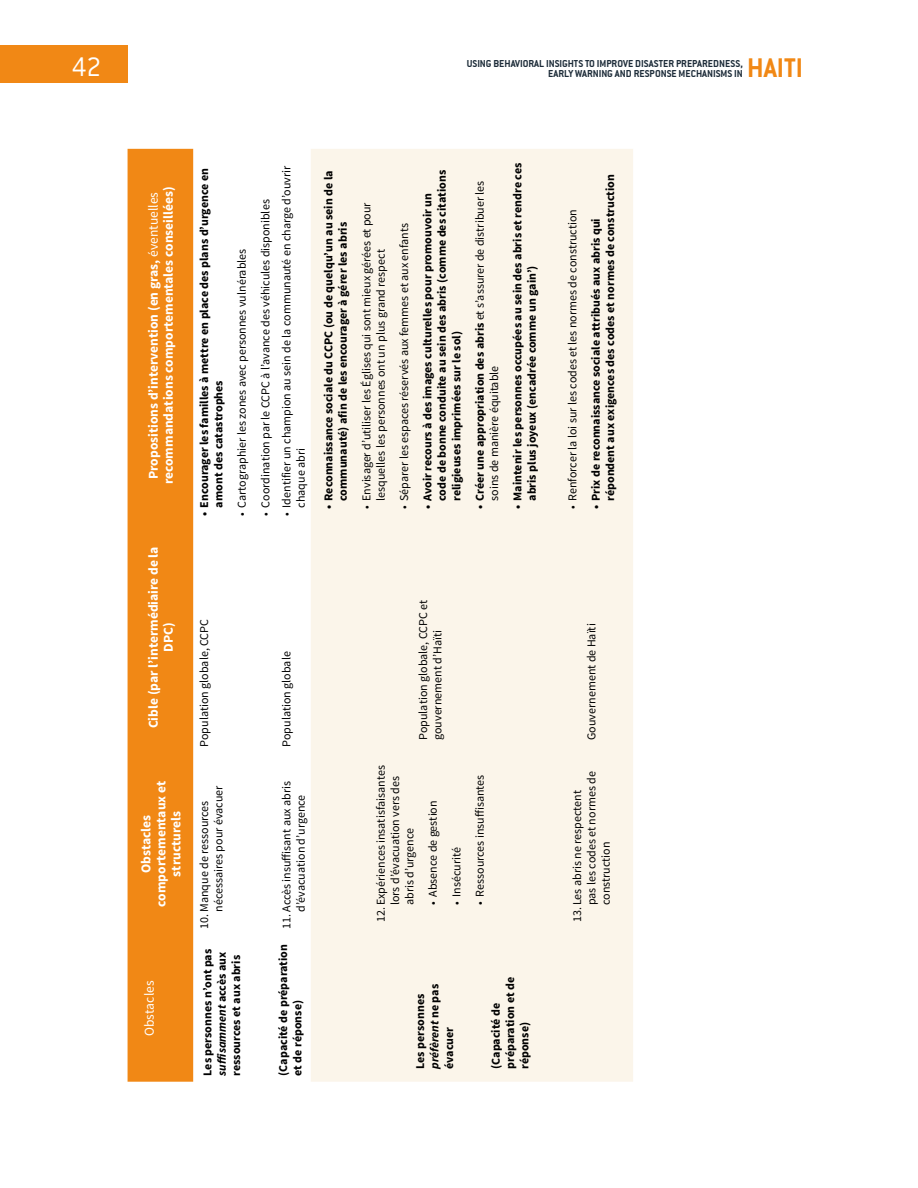
<style>
.page{position:relative;width:918px;height:1188px;background:#fff}
.page>*{position:absolute;margin:0;border:0;box-sizing:border-box;transform-origin:0 0}
.t1{font:29.1px "Conduit ITCTT Bold";color:#f18815}
.t2{font:29.1px "Conduit ITCTT Light";color:#fff}
.t3{font:700 13.5px/15px "Source Sans Pro";color:#fff;text-align:center}
.t4{font:13.5px "Source Sans Pro";color:#fff}
.t5{font:12px/14.4px "Source Sans Pro";color:#000}
.t6{font:700 12px/14.4px "Source Sans Pro";color:#000}
.t7{font:10.95px "Conduit ITCTT Bold";color:#1d2c39}
.s1{font-weight:400}
.s2{font-weight:700}
.s3{font-style:italic}
</style>
<div class="page">
<div style="left:0;top:46px;width:128px;height:37px;background:#f18815"></div>
<div style="left:128px;top:149px;width:65px;height:933px;background:#f18815"></div>
<div style="left:311px;top:149px;width:322px;height:933px;background:#fbf5ea"></div>
<h1 class="t2" style="left:72px;top:51px;width:31px">42</h1>
<p class="t7" style="left:548px;top:67px;width:196px">EARLY WARNING AND RESPONSE MECHANISMS IN</p>
<h1 class="t1" style="left:747px;top:51px;width:57px">HAITI</h1>
<p class="t7" style="left:467px;top:57px;width:278px">USING BEHAVIORAL INSIGHTS TO IMPROVE DISASTER PREPAREDNESS,</p>
<p class="t3" style="left:146px;top:484px;width:299px;rotate:-90deg">Propositions d’intervention (en gras, <span class="s1">éventuelles </span>recommandations comportementales conseillées)</p>
<p class="t3" style="left:146px;top:728px;width:183px;rotate:-90deg">Cible (par l’intermédiaire de la<br>DPC)</p>
<p class="t3" style="left:139px;top:907px;width:127px;rotate:-90deg">Obstacles comportementaux et structurels</p>
<p class="t4" style="left:141px;top:1036px;width:57px;rotate:-90deg">Obstacles</p>
<p class="t6" style="left:197px;top:508px;width:341px;text-indent:-9px;rotate:-90deg">• Encourager les familles à mettre en place des plans d’urgence en amont des catastrophes</p>
<p class="t5" style="left:235px;top:516px;width:269px;rotate:-90deg">• Cartographier les zones avec personnes vulnérables</p>
<p class="t5" style="left:258px;top:516px;width:318px;rotate:-90deg">• Coordination par le CCPC à l’avance des véhicules disponibles</p>
<p class="t5" style="left:279px;top:508px;width:343px;text-indent:-9px;rotate:-90deg">• Identifier un champion au sein de la communauté en charge d’ouvrir chaque abri</p>
<p class="t6" style="left:322px;top:501px;width:332px;text-indent:-9px;rotate:-90deg">• Reconnaissance sociale du CCPC (ou de quelqu’un au sein de la communauté) afin de les encourager à gérer les abris</p>
<p class="t5" style="left:359px;top:501px;width:300px;text-indent:-9px;rotate:-90deg">• Envisager d’utiliser les Églises qui sont mieux gérées et pour lesquelles les personnes ont un plus grand respect</p>
<p class="t5" style="left:397px;top:509px;width:288px;rotate:-90deg">• Séparer les espaces réservés aux femmes et aux enfants</p>
<p class="t6" style="left:421px;top:501px;width:332px;text-indent:-9px;rotate:-90deg">• Avoir recours à des images culturelles pour promouvoir un code de bonne conduite au sein des abris (comme des citations religieuses imprimées sur le sol)</p>
<p class="t5" style="left:473px;top:501px;width:322px;text-indent:-9px;rotate:-90deg"><span class="s2">• Créer une appropriation des abris</span> et s’assurer de distribuer les soins de manière équitable</p>
<p class="t6" style="left:511px;top:501px;width:340px;text-indent:-9px;rotate:-90deg">• Maintenir les personnes occupées au sein des abris et rendre ces abris plus joyeux (encadrée comme un gain’)</p>
<p class="t5" style="left:197px;top:747px;width:129px;rotate:-90deg">Population globale, CCPC</p>
<p class="t5" style="left:197px;top:912px;width:128px;text-indent:-17px;rotate:-90deg">10. Manque de ressources nécessaires pour évacuer</p>
<p class="t5" style="left:279px;top:747px;width:97px;rotate:-90deg">Population globale</p>
<p class="t5" style="left:279px;top:929px;width:149px;text-align:center;rotate:-90deg">11. Accès insuffisant aux abris d’évacuation d’urgence</p>
<p class="t6" style="left:201px;top:1076px;width:128px;rotate:-90deg">Les personnes n’ont pas <span class="s3">suffisamment</span> accès aux ressources et aux abris</p>
<p class="t6" style="left:276px;top:1076px;width:133px;rotate:-90deg">(Capacité de préparation et de réponse)</p>
<p class="t5" style="left:416px;top:740px;width:141px;rotate:-90deg">Population globale, CCPC et gouvernement d’Haïti</p>
<p class="t5" style="left:374px;top:905px;width:141px;text-indent:-17px;rotate:-90deg">12. Expériences insatisfaisantes lors d’évacuation vers des abris d’urgence</p>
<p class="t5" style="left:426px;top:905px;width:106px;rotate:-90deg">• Absence de gestion</p>
<p class="t5" style="left:449px;top:905px;width:60px;rotate:-90deg">• Insécurité</p>
<p class="t5" style="left:473px;top:905px;width:132px;rotate:-90deg">• Ressources insuffisantes</p>
<p class="t6" style="left:414px;top:1069px;width:86px;rotate:-90deg">Les personnes <span class="s3">préfèrent</span> ne pas évacuer</p>
<p class="t6" style="left:489px;top:1069px;width:93px;rotate:-90deg">(Capacité de préparation et de réponse)</p>
<p class="t5" style="left:566px;top:509px;width:302px;rotate:-90deg">• Renforcer la loi sur les codes et les normes de construction</p>
<p class="t6" style="left:589px;top:501px;width:328px;text-indent:-9px;rotate:-90deg">• Prix de reconnaissance sociale attribués aux abris qui répondent aux exigences des codes et normes de construction</p>
<p class="t5" style="left:584px;top:740px;width:118px;rotate:-90deg">Gouvernement de Haïti</p>
<p class="t5" style="left:570px;top:905px;width:135px;text-indent:-17px;rotate:-90deg">13. Les abris ne respectent pas les codes et normes de construction</p>
</div>
